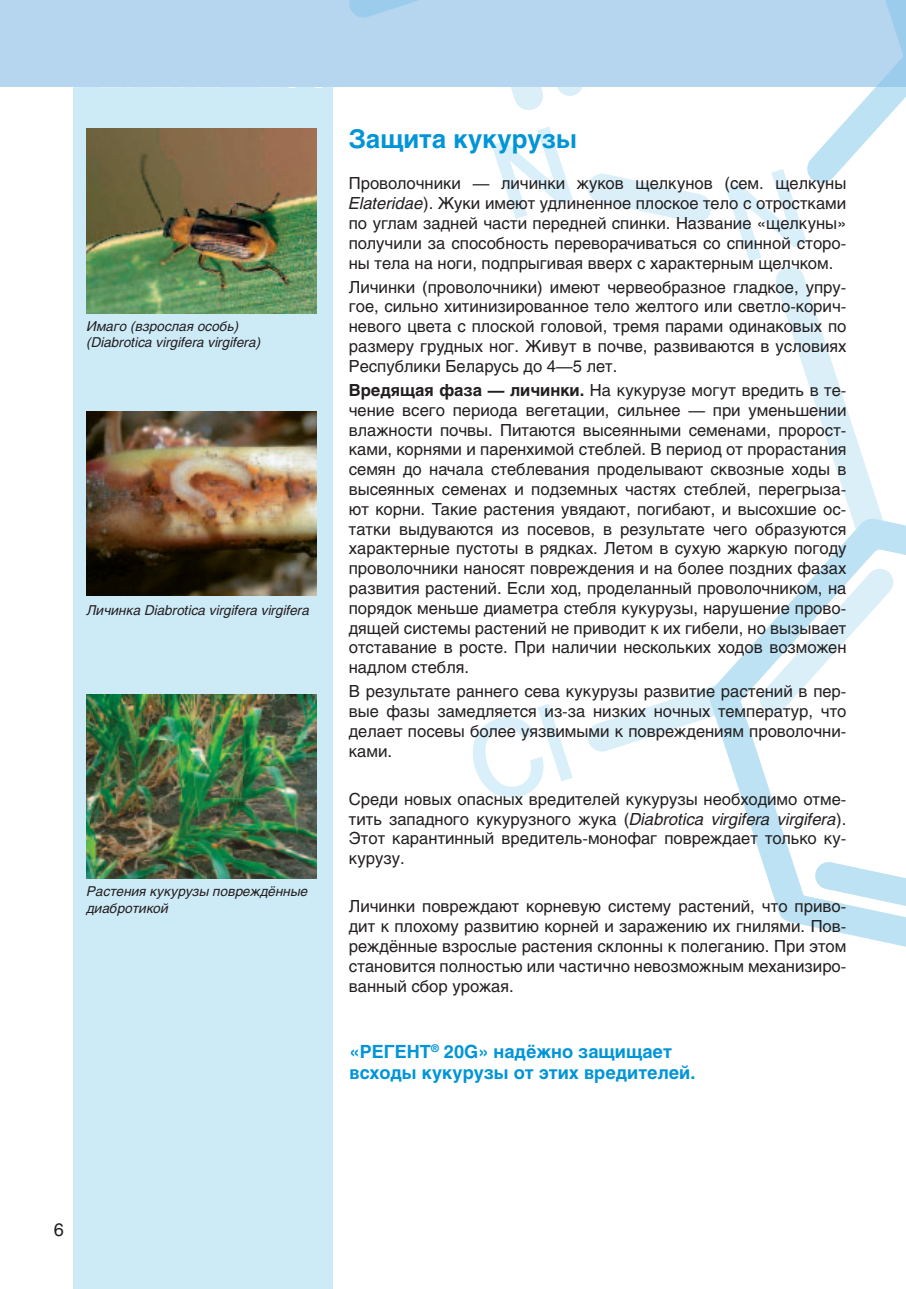
<style>
.page{position:relative;width:906px;height:1289px;background:#fff}
.page>*{position:absolute;margin:0;border:0;box-sizing:border-box;transform-origin:0 0}
.Zagl_2_urovn{font:700 25.5px "Helios";color:#0195d7}
.Zagl_tabl{font:700 18px/21.6px "Helios";color:#0195d7}
.t1{font:18px "Helios";color:#231f20}
.text_ocn{font:16.5px/19.8px "Helios";color:#231f20;text-align:justify}
.роdpic_ris{font:italic 13.5px/16.2px "Helios";color:#231f20}
.s1{font-style:italic}
.s2{font-weight:700}
</style>
<div class="page">
<div style="left:73px;top:0;width:259px;height:1288px;background:#cdeaf7"></div>
<svg style="left:587px;top:687px;width:122px;height:65px"></svg>
<svg style="left:473px;top:704px;width:100px;height:94px"></svg>
<div style="left:0;top:0;width:906px;height:87px;background:#b6d6f0"></div>
<svg style="left:709px;top:553px;width:197px;height:394px"></svg>
<svg style="left:814px;top:860px;width:92px;height:63px"></svg>
<svg style="left:349px;top:0;width:557px;height:553px"></svg>
<img style="left:87px;top:694px;width:229px;height:184px">
<img style="left:87px;top:128px;width:229px;height:185px">
<img style="left:87px;top:411px;width:229px;height:185px">
<p class="роdpic_ris" style="left:87px;top:318px;width:176px">Имаго (взрослая особь) (Diabrotica virgifera virgifera)</p>
<p class="роdpic_ris" style="left:87px;top:602px;width:224px">Личинка Diabrotica virgifera virgifera</p>
<p class="роdpic_ris" style="left:87px;top:883px;width:223px">Растения кукурузы повреждённые диабротикой</p>
<p class="Zagl_2_urovn" style="left:349px;top:124px;width:229px">Защита кукурузы</p>
<p class="text_ocn" style="left:349px;top:173px;width:499px">Проволочники — личинки жуков щелкунов (сем. щелкуны <span class="s1">Elateridae</span>). Жуки имеют удлиненное плоское тело с отростками по углам задней части передней спинки. Название «щелкуны» получили за способность переворачиваться со спинной сторо&shy;ны тела на ноги, подпрыгивая вверх с характерным щелчком.</p>
<p class="text_ocn" style="left:349px;top:277px;width:499px">Личинки (проволочники) имеют червеобразное гладкое, упру&shy;гое, сильно хитинизированное тело желтого или светло-корич&shy;невого цвета с плоской головой, тремя парами одинаковых по размеру грудных ног. Живут в почве, развиваются в условиях Республики Беларусь до 4—5 лет.</p>
<p class="text_ocn" style="left:349px;top:380px;width:499px"><span class="s2">Вредящая фаза — личинки.</span> На кукурузе могут вредить в те&shy;чение всего периода вегетации, сильнее — при уменьшении влажности почвы. Питаются высеянными семенами, пророст&shy;ками, корнями и паренхимой стеблей. В период от прорастания семян до начала стеблевания проделывают сквозные ходы в высеянных семенах и подземных частях стеблей, перегрыза&shy;ют корни. Такие растения увядают, погибают, и высохшие ос&shy;татки выдуваются из посевов, в результате чего образуются характерные пустоты в рядках. Летом в сухую жаркую погоду проволочники наносят повреждения и на более поздних фазах развития растений. Если ход, проделанный проволочником, на порядок меньше диаметра стебля кукурузы, нарушение прово&shy;дящей системы растений не приводит к их гибели, но вызывает отставание в росте. При наличии нескольких ходов возможен надлом стебля.</p>
<p class="text_ocn" style="left:349px;top:681px;width:499px">В результате раннего сева кукурузы развитие растений в пер&shy;вые фазы замедляется из-за низких ночных температур, что делает посевы более уязвимыми к повреждениям проволочни&shy;ками.</p>
<p class="text_ocn" style="left:349px;top:789px;width:499px">Среди новых опасных вредителей кукурузы необходимо отме&shy;тить западного кукурузного жука (<span class="s1">Diabrotica virgifera virgifera</span>).<br>Этот карантинный вредитель-монофаг повреждает только ку&shy;курузу.</p>
<p class="text_ocn" style="left:349px;top:896px;width:499px">Личинки повреждают корневую систему растений, что приво&shy;дит к плохому развитию корней и заражению их гнилями. Пов&shy;реждённые взрослые растения склонны к полеганию. При этом становится полностью или частично невозможным механизиро&shy;ванный сбор урожая.</p>
<p class="Zagl_tabl" style="left:349px;top:1040px;width:347px">«РЕГЕНТ<sup>®</sup> 20G» надёжно защищает всходы кукурузы от этих вредителей.</p>
<p class="t1" style="left:54px;top:1218px;width:12px">6</p>
</div>
